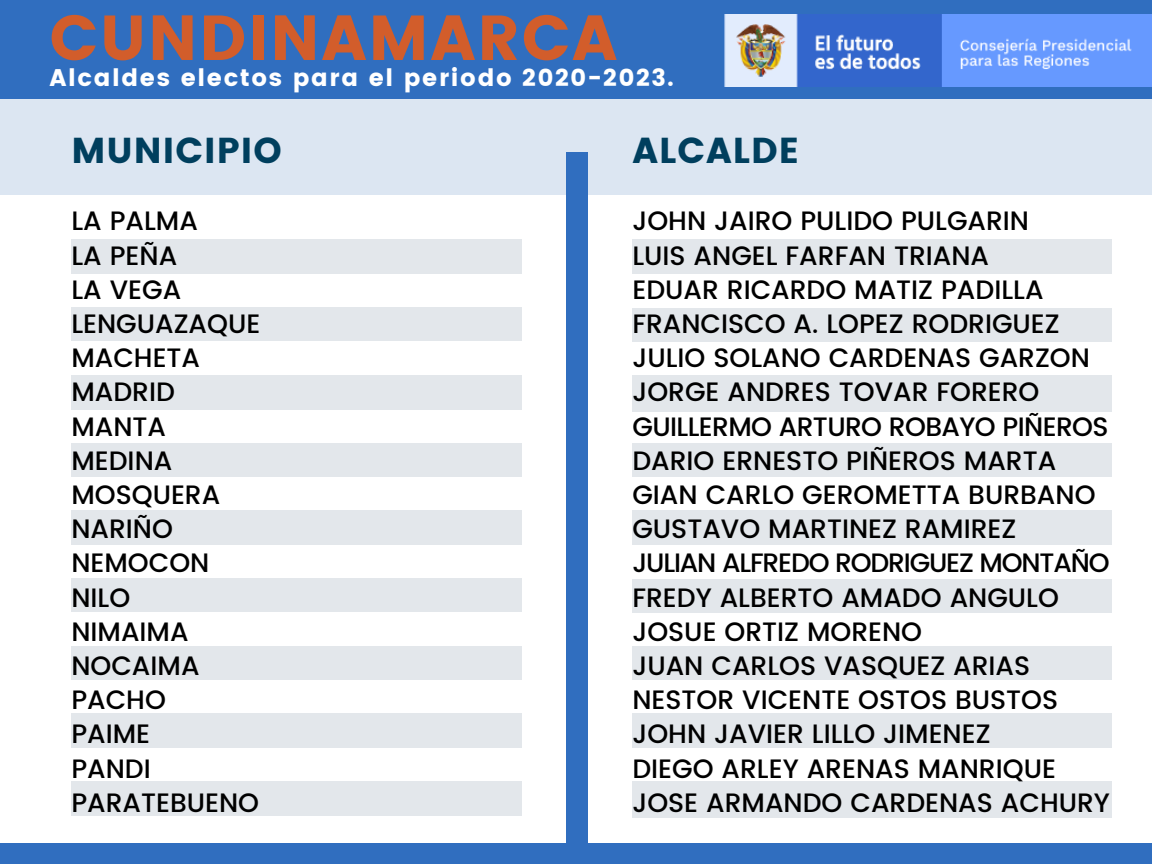
<style>
.page{position:relative;width:1152px;height:864px;background:#fff}
.page>*{position:absolute;margin:0;border:0;box-sizing:border-box;transform-origin:0 0}
.t1{font:63.45px "Poppins";letter-spacing:.03em;color:#d25d2b}
.t2{font:36px "Poppins";letter-spacing:.03em;color:#003f5e}
.t3{font:500 26.55px/34.2px "Poppins";color:#000}
.t4{font:24px "Poppins";letter-spacing:.07em;color:#fff}
</style>
<div class="page">
<div style="left:0;top:0;width:1152px;height:100px;background:#306ebf"></div>
<div style="left:0;top:100px;width:1152px;height:95px;background:#dce6f2"></div>
<div style="left:567px;top:153px;width:21px;height:711px;background:#306ebf"></div>
<div style="left:0;top:844px;width:1152px;height:20px;background:#306ebf"></div>
<div style="left:71px;top:240px;width:450px;height:34px;background:#e3e7eb"></div>
<div style="left:71px;top:308px;width:450px;height:33px;background:#e3e7eb"></div>
<div style="left:71px;top:375px;width:450px;height:34px;background:#e3e7eb"></div>
<div style="left:71px;top:443px;width:450px;height:34px;background:#e3e7eb"></div>
<div style="left:71px;top:511px;width:450px;height:34px;background:#e3e7eb"></div>
<div style="left:71px;top:579px;width:450px;height:33px;background:#e3e7eb"></div>
<div style="left:71px;top:646px;width:450px;height:34px;background:#e3e7eb"></div>
<div style="left:71px;top:714px;width:450px;height:34px;background:#e3e7eb"></div>
<div style="left:71px;top:781px;width:450px;height:35px;background:#e3e7eb"></div>
<img style="left:724px;top:14px;width:428px;height:72px">
<div style="left:632px;top:240px;width:480px;height:34px;background:#e3e7eb"></div>
<div style="left:632px;top:308px;width:480px;height:33px;background:#e3e7eb"></div>
<div style="left:632px;top:375px;width:480px;height:37px;background:#e3e7eb"></div>
<div style="left:632px;top:443px;width:480px;height:34px;background:#e3e7eb"></div>
<div style="left:632px;top:511px;width:480px;height:34px;background:#e3e7eb"></div>
<div style="left:632px;top:579px;width:480px;height:33px;background:#e3e7eb"></div>
<div style="left:632px;top:646px;width:480px;height:34px;background:#e3e7eb"></div>
<div style="left:632px;top:714px;width:480px;height:34px;background:#e3e7eb"></div>
<div style="left:632px;top:782px;width:480px;height:36px;background:#e3e7eb"></div>
<h1 class="t1" style="left:49px;top:1px;width:569px">CUNDINAMARCA</h1>
<p class="t4" style="left:49px;top:64px;width:626px">Alcaldes electos para el periodo 2020-2023.</p>
<h2 class="t2" style="left:71px;top:129px;width:212px">MUNICIPIO</h2>
<h2 class="t2" style="left:632px;top:129px;width:169px">ALCALDE</h2>
<p class="t3" style="left:71px;top:204px;width:190px">LA PALMA<br>LA PEÑA<br>LA VEGA<br>LENGUAZAQUE<br>MACHETA<br>MADRID<br>MANTA<br>MEDINA<br>MOSQUERA<br>NARIÑO<br>NEMOCON<br>NILO<br>NIMAIMA<br>NOCAIMA<br>PACHO<br>PAIME<br>PANDI<br>PARATEBUENO</p>
<p class="t3" style="left:632px;top:204px;width:479px">JOHN JAIRO PULIDO PULGARIN<br>LUIS ANGEL FARFAN TRIANA<br>EDUAR RICARDO MATIZ PADILLA<br>FRANCISCO A. LOPEZ RODRIGUEZ<br>JULIO SOLANO CARDENAS GARZON<br>JORGE ANDRES TOVAR FORERO<br>GUILLERMO ARTURO ROBAYO PIÑEROS<br>DARIO ERNESTO PIÑEROS MARTA<br>GIAN CARLO GEROMETTA BURBANO<br>GUSTAVO MARTINEZ RAMIREZ<br>JULIAN ALFREDO RODRIGUEZ MONTAÑO<br>FREDY ALBERTO AMADO ANGULO<br>JOSUE ORTIZ MORENO<br>JUAN CARLOS VASQUEZ ARIAS<br>NESTOR VICENTE OSTOS BUSTOS<br>JOHN JAVIER LILLO JIMENEZ<br>DIEGO ARLEY ARENAS MANRIQUE<br>JOSE ARMANDO CARDENAS ACHURY</p>
</div>
